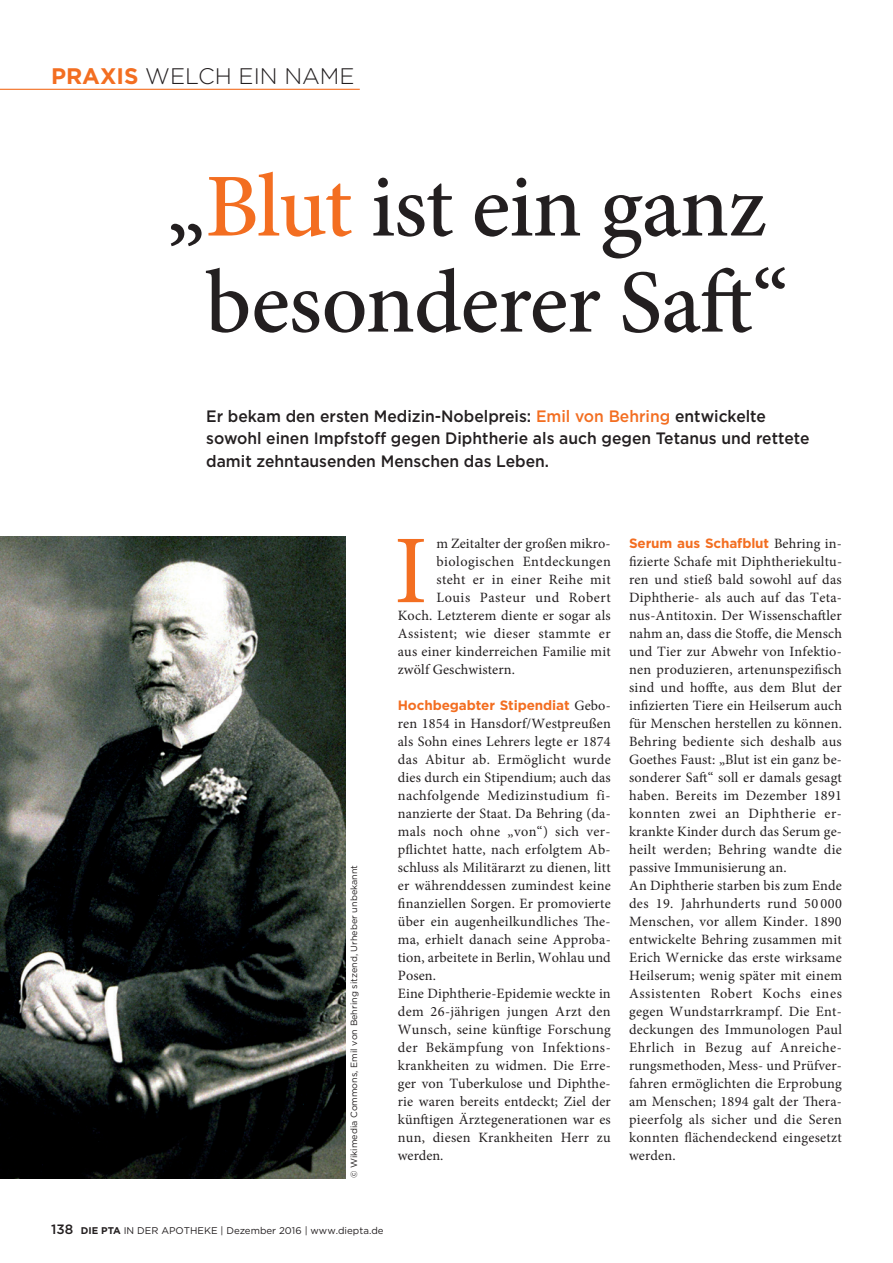
<style>
.page{position:relative;width:893px;height:1263px;background:#fff}
.page>*{position:absolute;margin:0;border:0;box-sizing:border-box;transform-origin:0 0}
.t1{font:97.2px "Minion Pro";color:#f36e21}
.t2{font:500 90px/96px "Minion Pro";letter-spacing:-.01em;color:#231f20;text-align:center}
.t3{font:300 22.5px "Gotham";color:#231f20}
.t4{font:500 16.5px/22.5px "Gotham";color:#231f20;scale:.95 1}
.t5{font:14.25px/18px "Minion Pro";letter-spacing:.015em;color:#231f20}
.t6{font:14.25px "Minion Pro";letter-spacing:.035em;color:#231f20}
.t7{font:14.25px "Minion Pro";letter-spacing:.04em;color:#231f20}
.t8{font:700 13.5px "Gotham";letter-spacing:-.01em;color:#f36e21}
.t9{font:9.75px "Gotham";color:#231f20}
.t10{font:9px "Gotham";color:#231f20}
.s1{font-weight:700;color:#f36e21}
.s2{color:#f36e21}
.s3{font-family:"Minion Pro";font-weight:400;font-size:14.25px;color:#231f20}
.s4{font-weight:500;font-size:13.5px}
.s5{font-weight:700}
</style>
<div class="page">
<img style="left:0;top:537px;width:346px;height:641px">
<hr style="left:0;top:89px;width:360px;height:1px;background:#f36e21">
<h3 class="t3" style="left:51px;top:62px;width:305px"><span class="s1">PRAXIS</span> WELCH EIN NAME</h3>
<h2 class="t2" style="left:167px;top:159px;width:623px">„<span class="s2">Blut</span> ist ein ganz besonderer Saft“</h2>
<p class="t4" style="left:206px;top:405px;width:636px">Er bekam den ersten Medizin-Nobelpreis: <span class="s2">Emil von Behring</span> entwickelte sowohl einen Impfstoff gegen Diphtherie als auch gegen Tetanus und rettete damit zehntausenden Menschen das Leben.</p>
<p class="t10" style="left:348px;top:1178px;width:315px;rotate:-90deg">© Wikimedia Commons, Emil von Behring sitzend, Urheber unbekannt</p>
<h1 class="t1" style="left:394px;top:506px;width:35px">I</h1>
<p class="t5" style="left:436px;top:535px;width:176px">m Zeitalter der großen mikro-</p>
<p class="t6" style="left:436px;top:552px;width:176px">biologischen Entdeckungen</p>
<p class="t5" style="left:436px;top:571px;width:176px">steht er in einer Reihe mit</p>
<p class="t7" style="left:436px;top:588px;width:176px">Louis Pasteur und Robert</p>
<p class="t5" style="left:398px;top:607px;width:215px">Koch. Letzterem diente er sogar als</p>
<p class="t5" style="left:398px;top:625px;width:214px">Assistent; wie dieser stammte er</p>
<p class="t5" style="left:398px;top:643px;width:214px">aus einer kinderreichen Familie mit</p>
<p class="t5" style="left:398px;top:661px;width:119px">zwölf Geschwistern.</p>
<p class="t8" style="left:398px;top:696px;width:214px">Hochbegabter Stipendiat <span class="s3">Gebo-</span></p>
<p class="t5" style="left:398px;top:715px;width:215px">ren 1854 in Hansdorf/Westpreußen als Sohn eines Lehrers legte er 1874 das Abitur ab. Ermöglicht wurde dies durch ein Stipendium; auch das nachfolgende Medizinstudium fi&shy;nanzierte der Staat. Da Behring (da&shy;mals noch ohne „von“) sich ver&shy;pflichtet hatte, nach erfolgtem Ab&shy;schluss als Militärarzt zu dienen, litt er währenddessen zumindest keine finanziellen Sorgen. Er promovierte über ein augenheilkundliches The&shy;ma, erhielt danach seine Approba&shy;tion, arbeitete in Berlin, Wohlau und<br>Posen.<br>Eine Diphtherie-Epidemie weckte in dem 26-jährigen jungen Arzt den<br>Wunsch, seine künftige Forschung der Bekämpfung von Infektions&shy;krankheiten zu widmen. Die Erre&shy;ger von Tuberkulose und Diphthe&shy;rie waren bereits entdeckt; Ziel der künftigen Ärztegenerationen war es nun, diesen Krankheiten Herr zu werden.</p>
<p class="t8" style="left:629px;top:534px;width:214px">Serum aus Schafblut <span class="s3">Behring in-</span></p>
<p class="t5" style="left:629px;top:553px;width:215px">fizierte Schafe mit Diphtheriekultu&shy;ren und stieß bald sowohl auf das Diphtherie- als auch auf das Teta&shy;nus-Antitoxin. Der Wissenschaftler nahm an, dass die Stoffe, die Mensch und Tier zur Abwehr von Infektio&shy;nen produzieren, artenunspezifisch sind und hoffte, aus dem Blut der infizierten Tiere ein Heilserum auch für Menschen herstellen zu können.<br>Behring bediente sich deshalb aus Goethes Faust: „Blut ist ein ganz be&shy;sonderer Saft“ soll er damals gesagt haben. Bereits im Dezember 1891 konnten zwei an Diphtherie er&shy;krankte Kinder durch das Serum ge&shy;heilt werden; Behring wandte die passive Immunisierung an.<br>An Diphtherie starben bis zum Ende des 19. Jahrhunderts rund 50 000<br>Menschen, vor allem Kinder. 1890 entwickelte Behring zusammen mit Erich Wernicke das erste wirksame Heilserum; wenig später mit einem Assistenten Robert Kochs eines gegen Wundstarrkrampf. Die Ent&shy;deckungen des Immunologen Paul Ehrlich in Bezug auf Anreiche&shy;rungsmethoden, Mess- und Prüfver&shy;fahren ermöglichten die Erprobung am Menschen; 1894 galt der Thera&shy;pieerfolg als sicher und die Seren konnten flächendeckend eingesetzt werden.</p>
<p class="t9" style="left:51px;top:1224px;width:334px"><span class="s4">138</span> <span class="s5">DIE PTA</span> IN DER APOTHEKE | Dezember 2016 | www.diepta.de</p>
</div>
